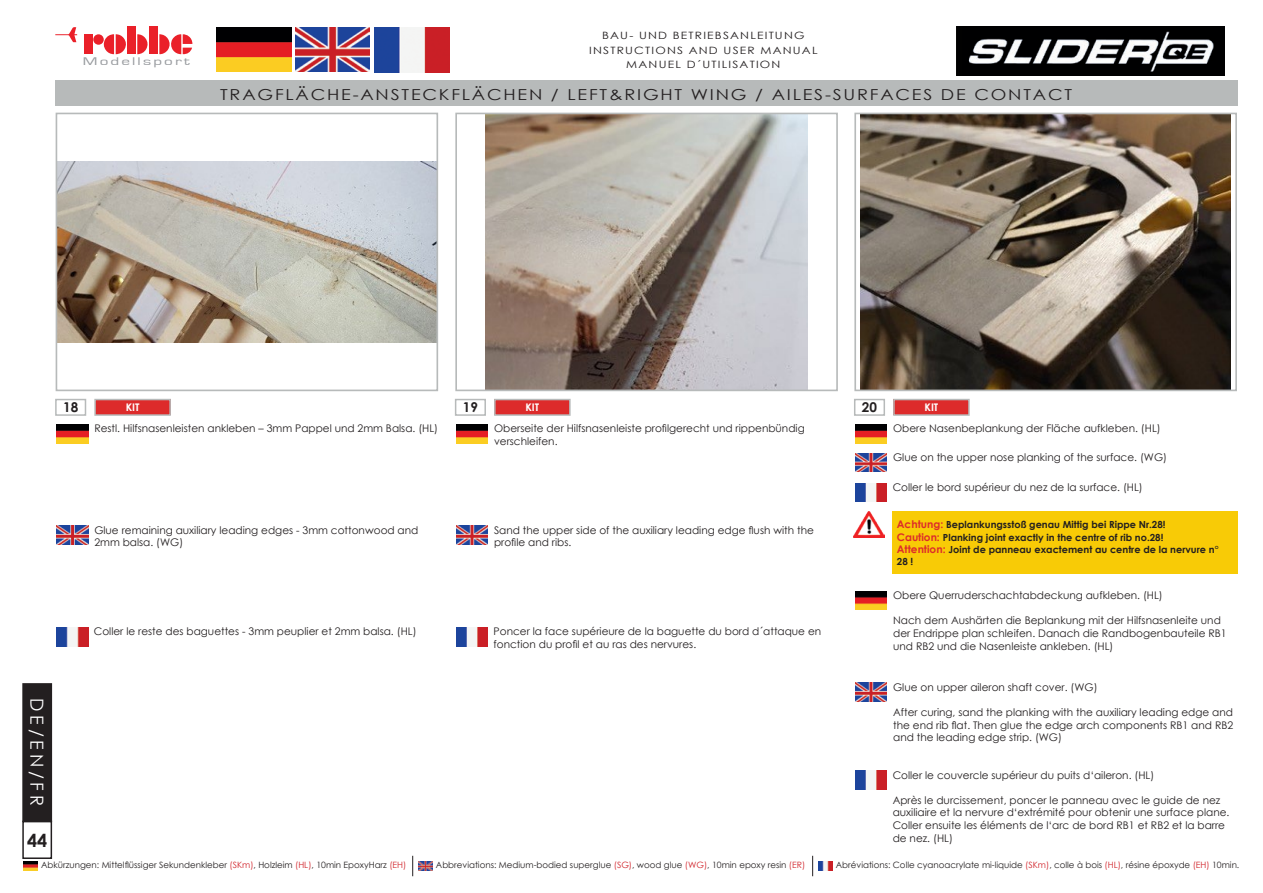
<style>
.page{position:relative;width:1263px;height:893px;background:#fff}
.page>*{position:absolute;margin:0;border:0;box-sizing:border-box;transform-origin:0 0}
.t1{font:18px "Century Gothic";color:#fff}
.t2{font:700 18px "Century Gothic";color:#231f20}
.t3{font:15.15px "Century Gothic";letter-spacing:.1em;color:#231f20;scale:1.19 1}
.t4{font:700 13.5px "Century Gothic";color:#231f20}
.t5{font:11.4px "Eurostile";letter-spacing:.125em;color:#989b9f;scale:1.5 1}
.t6{font:10.5px/12.6px "Century Gothic";color:#231f20}
.t7{font:700 10.5px "Century Gothic";color:#fff}
.t8{font:10.05px/14.4px "Century Gothic";letter-spacing:.1em;color:#231f20;text-align:center;scale:1.19 1}
.t9{font:700 9.75px/12.3px "Century Gothic";color:#231f20}
.t10{font:8.7px "Century Gothic";color:#231f20}
.s1{font-size:10.5px;color:#dd2b2b}
.s2{color:#d1232a}
</style>
<div class="page">
<div style="left:23px;top:684px;width:28px;height:137px;background:#231f20"></div>
<div style="left:22px;top:683px;width:30px;height:139px;border:2px solid #231f20"></div>
<div style="left:22px;top:821px;width:30px;height:38px;border:2px solid #231f20"></div>
<svg style="left:412px;top:856px;width:1px;height:20px"></svg>
<svg style="left:812px;top:856px;width:1px;height:20px"></svg>
<img style="left:23px;top:862px;width:14px;height:8px">
<img style="left:419px;top:862px;width:14px;height:8px">
<img style="left:819px;top:862px;width:14px;height:8px">
<div style="left:127px;top:27px;width:9px;height:27px;background:#ea2029"></div>
<div style="left:149px;top:27px;width:9px;height:27px;background:#ea2029"></div>
<div style="left:84px;top:34px;width:9px;height:20px;background:#ea2029"></div>
<svg style="left:137px;top:34px;width:11px;height:20px"></svg>
<svg style="left:103px;top:34px;width:23px;height:20px"></svg>
<div style="left:93px;top:34px;width:11px;height:11px;background:#ea2029;border-radius:50%"></div>
<svg style="left:55px;top:27px;width:22px;height:15px"></svg>
<svg style="left:159px;top:34px;width:33px;height:21px"></svg>
<img style="left:217px;top:27px;width:75px;height:45px">
<img style="left:296px;top:27px;width:74px;height:45px">
<img style="left:374px;top:27px;width:76px;height:45px">
<img style="left:957px;top:26px;width:268px;height:50px">
<div style="left:55px;top:80px;width:1182px;height:26px;background:#b7baba"></div>
<img style="left:856px;top:424px;width:31px;height:19px">
<div style="left:854px;top:399px;width:31px;height:17px;border:2px solid #b7baba"></div>
<img style="left:856px;top:453px;width:31px;height:19px">
<img style="left:856px;top:483px;width:31px;height:19px">
<div style="left:894px;top:400px;width:75px;height:15px;background:#dd2b2b"></div>
<div style="left:893px;top:399px;width:77px;height:17px;border:2px solid #b7baba"></div>
<img style="left:861px;top:116px;width:369px;height:272px">
<div style="left:854px;top:113px;width:383px;height:278px;border:2px solid #b7baba"></div>
<img style="left:457px;top:424px;width:31px;height:19px">
<div style="left:455px;top:399px;width:31px;height:17px;border:2px solid #b7baba"></div>
<img style="left:457px;top:526px;width:31px;height:18px">
<img style="left:457px;top:627px;width:31px;height:19px">
<div style="left:495px;top:400px;width:75px;height:15px;background:#dd2b2b"></div>
<div style="left:494px;top:399px;width:77px;height:17px;border:2px solid #b7baba"></div>
<img style="left:485px;top:116px;width:323px;height:272px">
<div style="left:455px;top:113px;width:383px;height:278px;border:2px solid #b7baba"></div>
<img style="left:57px;top:424px;width:31px;height:19px">
<div style="left:55px;top:399px;width:31px;height:17px;border:2px solid #b7baba"></div>
<img style="left:57px;top:526px;width:31px;height:18px">
<img style="left:57px;top:627px;width:31px;height:19px">
<div style="left:95px;top:400px;width:75px;height:15px;background:#dd2b2b"></div>
<div style="left:94px;top:399px;width:77px;height:17px;border:2px solid #b7baba"></div>
<img style="left:59px;top:161px;width:376px;height:182px">
<div style="left:56px;top:113px;width:382px;height:278px;border:2px solid #b7baba"></div>
<img style="left:854px;top:511px;width:31px;height:26px">
<div style="left:893px;top:511px;width:344px;height:63px;background:#f8cb06"></div>
<img style="left:856px;top:591px;width:31px;height:19px">
<img style="left:856px;top:683px;width:31px;height:18px">
<img style="left:856px;top:771px;width:31px;height:18px">
<p class="t8" style="left:589px;top:28px;width:193px">BAU- UND BETRIEBSANLEITUNG<br>INSTRUCTIONS AND USER MANUAL</p>
<p class="t5" style="left:83px;top:55px;width:73px">Modellsport</p>
<p class="t8" style="left:626px;top:57px;width:131px">MANUEL D´UTILISATION</p>
<h2 class="t3" style="left:220px;top:84px;width:717px">TRAGFLÄCHE-ANSTECKFLÄCHEN / LEFT&amp;RIGHT WING / AILES-SURFACES DE CONTACT</h2>
<p class="t4" style="left:63px;top:397px;width:17px">18</p>
<p class="t7" style="left:126px;top:399px;width:15px">KIT</p>
<p class="t6" style="left:94px;top:422px;width:345px">Restl. Hilfsnasenleisten ankleben – 3mm Pappel und 2mm Balsa. (HL)</p>
<p class="t4" style="left:463px;top:397px;width:17px">19</p>
<p class="t7" style="left:525px;top:399px;width:15px">KIT</p>
<p class="t6" style="left:494px;top:422px;width:312px">Oberseite der Hilfsnasenleiste profilgerecht und rippenbündig verschleifen.</p>
<p class="t4" style="left:862px;top:397px;width:17px">20</p>
<p class="t7" style="left:924px;top:399px;width:15px">KIT</p>
<p class="t6" style="left:893px;top:422px;width:269px">Obere Nasenbeplankung der Fläche aufkleben. (HL)</p>
<p class="t6" style="left:893px;top:451px;width:275px">Glue on the upper nose planking of the surface. (WG)</p>
<p class="t6" style="left:893px;top:481px;width:252px">Coller le bord supérieur du nez de la surface. (HL)</p>
<p class="t9" style="left:897px;top:518px;width:323px"><span class="s1">Achtung:</span> Beplankungsstoß genau Mittig bei Rippe Nr.28!<br><span class="s1">Caution:</span> Planking joint exactly in the centre of rib no.28!<br><span class="s1">Attention:</span> Joint de panneau exactement au centre de la nervure n° 28 !</p>
<p class="t6" style="left:893px;top:589px;width:271px">Obere Querruderschachtabdeckung aufkleben. (HL)</p>
<p class="t6" style="left:893px;top:614px;width:335px">Nach dem Aushärten die Beplankung mit der Hilfsnasenleite und der Endrippe plan schleifen. Danach die Randbogenbauteile RB1 und RB2 und die Nasenleiste ankleben. (HL)</p>
<p class="t6" style="left:893px;top:680px;width:206px">Glue on upper aileron shaft cover. (WG)</p>
<p class="t6" style="left:893px;top:706px;width:342px;text-align:justify">After curing, sand the planking with the auxiliary leading edge and the end rib flat. Then glue the edge arch components RB1 and RB2 and the leading edge strip. (WG)</p>
<p class="t6" style="left:893px;top:768px;width:263px">Coller le couvercle supérieur du puits d‘aileron. (HL)</p>
<p class="t6" style="left:893px;top:793px;width:338px">Après le durcissement, poncer le panneau avec le guide de nez auxiliaire et la nervure d‘extrémité pour obtenir une surface plane.<br>Coller ensuite les éléments de l‘arc de bord RB1 et RB2 et la barre de nez. (HL)</p>
<p class="t6" style="left:94px;top:523px;width:326px">Glue remaining auxiliary leading edges - 3mm cottonwood and<br>2mm balsa. (WG)</p>
<p class="t6" style="left:494px;top:523px;width:321px">Sand the upper side of the auxiliary leading edge flush with the profile and ribs.</p>
<p class="t6" style="left:494px;top:625px;width:329px">Poncer la face supérieure de la baguette du bord d´attaque en fonction du profil et au ras des nervures.</p>
<p class="t6" style="left:94px;top:625px;width:324px">Coller le reste des baguettes - 3mm peuplier et 2mm balsa. (HL)</p>
<h1 class="t1" style="left:50px;top:698px;width:109px;rotate:90deg">DE/EN/FR</h1>
<h1 class="t2" style="left:27px;top:827px;width:22px">44</h1>
<p class="t10" style="left:41px;top:859px;width:367px">Abkürzungen: Mittelflüssiger Sekundenkleber <span class="s2">(SKm)</span>, Holzleim <span class="s2">(HL)</span>, 10min EpoxyHarz <span class="s2">(EH)</span></p>
<p class="t10" style="left:436px;top:859px;width:371px">Abbreviations: Medium-bodied superglue <span class="s2">(SG)</span>, wood glue <span class="s2">(WG)</span>, 10min epoxy resin <span class="s2">(ER)</span></p>
<p class="t10" style="left:836px;top:859px;width:405px">Abréviations: Colle cyanoacrylate mi-liquide <span class="s2">(SKm)</span>, colle à bois <span class="s2">(HL)</span>, résine époxyde <span class="s2">(EH)</span> 10min.</p>
</div>
